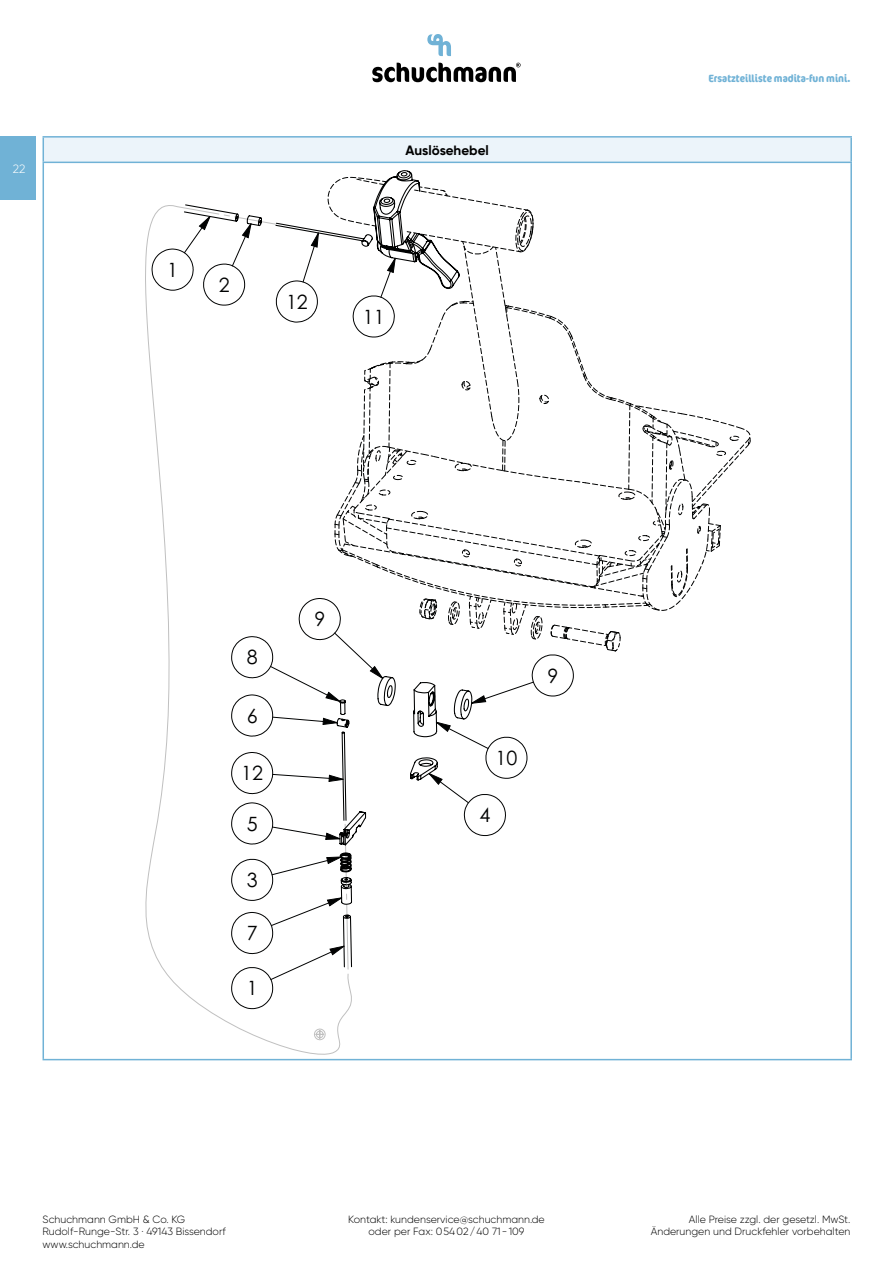
<style>
.page{position:relative;width:893px;height:1263px;background:#fff}
.page>*{position:absolute;margin:0;border:0;box-sizing:border-box;transform-origin:0 0}
.t1{font:19.65px "Century Gothic";color:#010202}
.t2{font:700 13.5px "Gilroy";color:#000}
.t3{font:300 12px "Gilroy";color:#fff}
.t4{font:300 10.5px/12.6px "Gilroy";color:#000;text-align:center}
.t5{font:700 condensed 10.5px "Cocon Offc Pro";color:#70b2d6}
</style>
<div class="page">
<svg style="left:372px;top:63px;width:149px;height:19px"></svg>
<svg style="left:427px;top:34px;width:24px;height:22px"></svg>
<div style="left:0;top:136px;width:36px;height:64px;background:#70b2d6"></div>
<div style="left:43px;top:137px;width:808px;height:25px;background:#ecf4fa"></div>
<svg style="left:43px;top:138px;width:1px;height:24px"></svg>
<hr style="left:43px;top:136px;width:809px;height:2px;background:#70b2d6">
<hr style="left:850px;top:138px;width:2px;height:24px;background:#70b2d6">
<hr style="left:43px;top:163px;width:1px;height:896px;background:#70b2d6">
<hr style="left:43px;top:162px;width:809px;height:1px;background:#70b2d6">
<hr style="left:850px;top:163px;width:2px;height:896px;background:#70b2d6">
<hr style="left:43px;top:1059px;width:809px;height:1px;background:#70b2d6">
<svg style="left:145px;top:205px;width:207px;height:849px"></svg>
<svg style="left:183px;top:666px;width:351px;height:314px"></svg>
<svg style="left:177px;top:206px;width:6px;height:19px"></svg>
<svg style="left:344px;top:968px;width:5px;height:6px"></svg>
<svg style="left:183px;top:170px;width:290px;height:798px"></svg>
<svg style="left:327px;top:177px;width:424px;height:475px"></svg>
<p class="t3" style="left:13px;top:161px;width:14px">22</p>
<h1 class="t1" style="left:167px;top:256px;width:12px">1</h1>
<h1 class="t1" style="left:219px;top:271px;width:12px">2</h1>
<h1 class="t1" style="left:286px;top:288px;width:23px">12</h1>
<p class="t2" style="left:406px;top:142px;width:85px">Auslösehebel</p>
<h1 class="t1" style="left:363px;top:303px;width:23px">11</h1>
<p class="t5" style="left:708px;top:71px;width:144px">Ersatzteilliste madita-fun mini.</p>
<h1 class="t1" style="left:247px;top:643px;width:12px">8</h1>
<h1 class="t1" style="left:247px;top:702px;width:12px">6</h1>
<h1 class="t1" style="left:241px;top:759px;width:23px">12</h1>
<h1 class="t1" style="left:247px;top:810px;width:12px">5</h1>
<h1 class="t1" style="left:247px;top:866px;width:12px">3</h1>
<h1 class="t1" style="left:247px;top:919px;width:12px">7</h1>
<h1 class="t1" style="left:247px;top:974px;width:12px">1</h1>
<h1 class="t1" style="left:314px;top:605px;width:12px">9</h1>
<h1 class="t1" style="left:496px;top:744px;width:23px">10</h1>
<h1 class="t1" style="left:479px;top:801px;width:12px">4</h1>
<h1 class="t1" style="left:547px;top:662px;width:12px">9</h1>
<p class="t4" style="left:43px;top:1212px;width:185px;text-align:left">Schuchmann GmbH &amp; Co. KG<br>Rudolf-Runge-Str. 3 · 49143 Bissendorf www.schuchmann.de</p>
<p class="t4" style="left:651px;top:1212px;width:201px;text-align:right">Alle Preise zzgl. der gesetzl. MwSt.<br>Änderungen und Druckfehler vorbehalten</p>
<p class="t4" style="left:348px;top:1212px;width:198px">Kontakt: kundenservice@schuchmann.de oder per Fax: 0 54 02 / 40 71 - 109</p>
</div>
